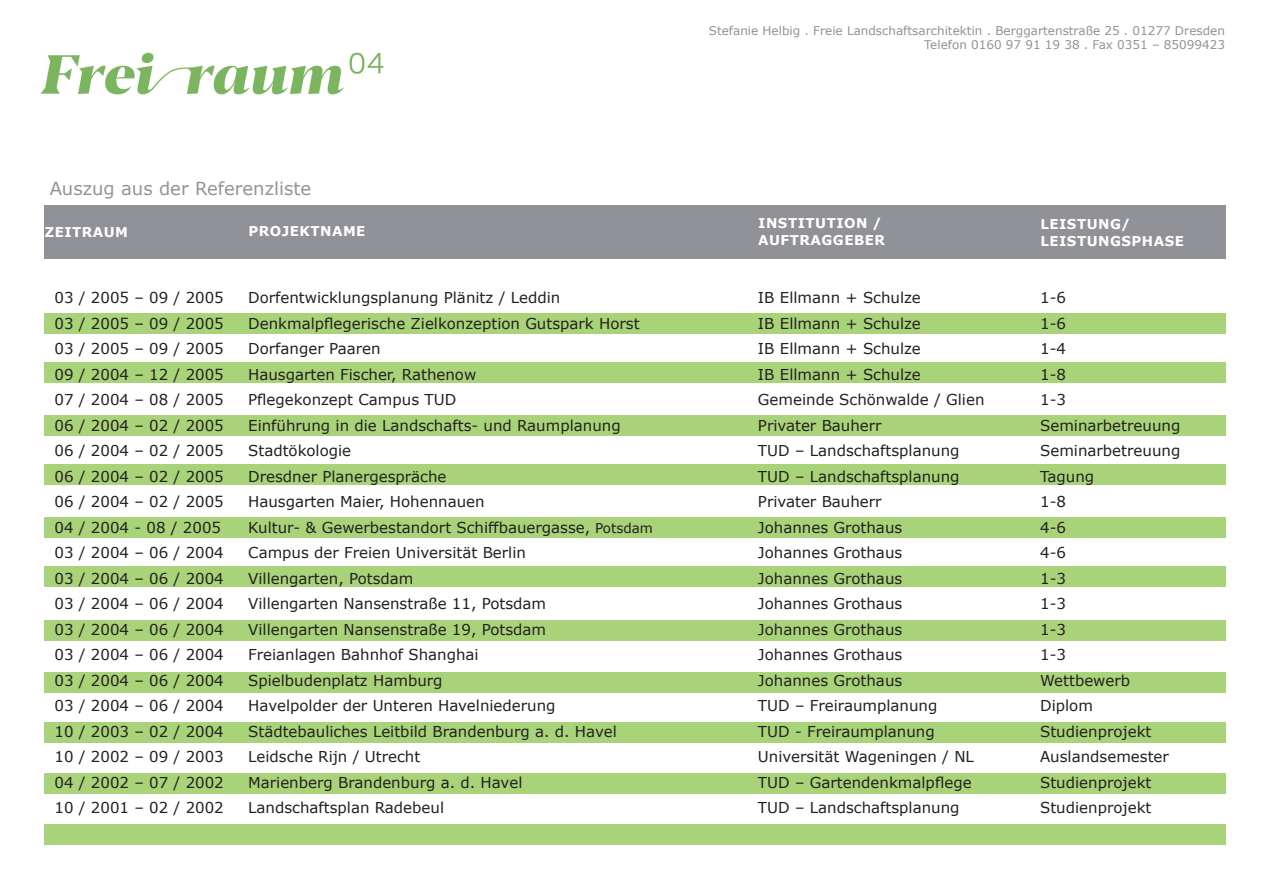
<style>
.page{position:relative;width:1263px;height:893px;background:#fff}
.page>*{position:absolute;margin:0;border:0;box-sizing:border-box;transform-origin:0 0}
.t1{font:18px "Verdana";color:#919498}
.t2{font:15px/25.5px "Verdana";color:#231f20}
.t3{font:700 13.5px/16.2px "Verdana";letter-spacing:.035em;color:#fff}
.t4{font:12px/14.4px "Verdana";color:#909297;text-align:right}
.s1{font-size:13.5px}
</style>
<div class="page">
<div style="left:44px;top:205px;width:1181px;height:54px;background:#909297"></div>
<div style="left:44px;top:517px;width:1181px;height:21px;background:#a9d378"></div>
<div style="left:44px;top:773px;width:1181px;height:21px;background:#a9d378"></div>
<div style="left:44px;top:566px;width:1181px;height:21px;background:#a9d378"></div>
<div style="left:44px;top:824px;width:1181px;height:21px;background:#a9d378"></div>
<div style="left:44px;top:313px;width:1181px;height:21px;background:#a9d378"></div>
<div style="left:44px;top:362px;width:1181px;height:21px;background:#a9d378"></div>
<div style="left:44px;top:620px;width:1181px;height:21px;background:#a9d378"></div>
<div style="left:44px;top:415px;width:1181px;height:21px;background:#a9d378"></div>
<div style="left:44px;top:672px;width:1181px;height:21px;background:#a9d378"></div>
<div style="left:44px;top:464px;width:1181px;height:21px;background:#a9d378"></div>
<div style="left:44px;top:722px;width:1181px;height:21px;background:#a9d378"></div>
<img style="left:40px;top:52px;width:344px;height:43px">
<p class="t1" style="left:50px;top:176px;width:263px">Auszug aus der Referenzliste</p>
<p class="t4" style="left:709px;top:23px;width:518px">Stefanie Helbig . Freie Landschaftsarchitektin . Berggartenstraße 25 . 01277 Dresden<br>Telefon 0160 97 91 19 38 . Fax 0351 – 85099423</p>
<p class="t3" style="left:45px;top:224px;width:85px">ZEITRAUM</p>
<p class="t3" style="left:249px;top:223px;width:118px">PROJEKTNAME</p>
<p class="t3" style="left:758px;top:215px;width:128px">INSTITUTION /<br>AUFTRAGGEBER</p>
<p class="t3" style="left:1040px;top:216px;width:145px">LEISTUNG/<br>LEISTUNGSPHASE</p>
<p class="t2" style="left:55px;top:285px;width:171px">03 / 2005 – 09 / 2005<br>03 / 2005 – 09 / 2005<br>03 / 2005 – 09 / 2005<br>09 / 2004 – 12 / 2005<br>07 / 2004 – 08 / 2005<br>06 / 2004 – 02 / 2005<br>06 / 2004 – 02 / 2005<br>06 / 2004 – 02 / 2005<br>06 / 2004 – 02 / 2005<br>04 / 2004 - 08 / 2005<br>03 / 2004 – 06 / 2004<br>03 / 2004 – 06 / 2004<br>03 / 2004 – 06 / 2004<br>03 / 2004 – 06 / 2004<br>03 / 2004 – 06 / 2004<br>03 / 2004 – 06 / 2004<br>03 / 2004 – 06 / 2004<br>10 / 2003 – 02 / 2004<br>10 / 2002 – 09 / 2003<br>04 / 2002 – 07 / 2002<br>10 / 2001 – 02 / 2002</p>
<p class="t2" style="left:248px;top:285px;width:406px">Dorfentwicklungsplanung Plänitz / Leddin Denkmalpflegerische Zielkonzeption Gutspark Horst Dorfanger Paaren<br>Hausgarten Fischer, Rathenow<br>Pflegekonzept Campus TUD<br>Einführung in die Landschafts- und Raumplanung Stadtökologie<br>Dresdner Planergespräche<br>Hausgarten Maier, Hohennauen<br>Kultur- &amp; Gewerbestandort Schiffbauergasse, <span class="s1">Potsdam </span>Campus der Freien Universität Berlin<br>Villengarten, Potsdam<br>Villengarten Nansenstraße 11, Potsdam<br>Villengarten Nansenstraße 19, Potsdam<br>Freianlagen Bahnhof Shanghai<br>Spielbudenplatz Hamburg<br>Havelpolder der Unteren Havelniederung Städtebauliches Leitbild Brandenburg a. d. Havel Leidsche Rijn / Utrecht<br>Marienberg Brandenburg a. d. Havel<br>Landschaftsplan Radebeul</p>
<p class="t2" style="left:758px;top:285px;width:228px">IB Ellmann + Schulze<br>IB Ellmann + Schulze<br>IB Ellmann + Schulze<br>IB Ellmann + Schulze<br>Gemeinde Schönwalde / Glien<br>Privater Bauherr<br>TUD – Landschaftsplanung<br>TUD – Landschaftsplanung<br>Privater Bauherr<br>Johannes Grothaus<br>Johannes Grothaus<br>Johannes Grothaus<br>Johannes Grothaus<br>Johannes Grothaus<br>Johannes Grothaus<br>Johannes Grothaus<br>TUD – Freiraumplanung<br>TUD - Freiraumplanung<br>Universität Wageningen / NL<br>TUD – Gartendenkmalpflege<br>TUD – Landschaftsplanung</p>
<p class="t2" style="left:1040px;top:285px;width:142px">1-6<br>1-6<br>1-4<br>1-8<br>1-3<br>Seminarbetreuung<br>Seminarbetreuung<br>Tagung<br>1-8<br>4-6<br>4-6<br>1-3<br>1-3<br>1-3<br>1-3<br>Wettbewerb<br>Diplom<br>Studienprojekt<br>Auslandsemester<br>Studienprojekt<br>Studienprojekt</p>
</div>
